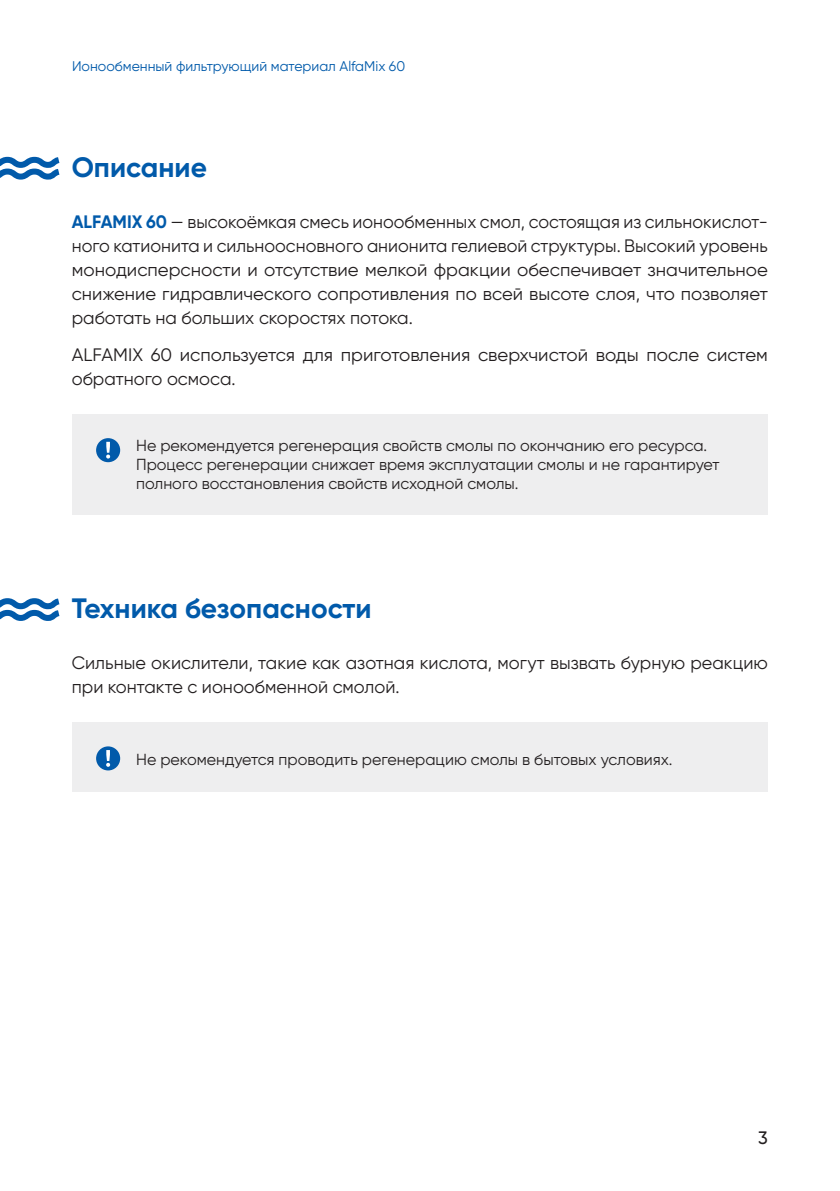
<style>
.page{position:relative;width:840px;height:1191px;background:#fff}
.page>*{position:absolute;margin:0;border:0;box-sizing:border-box;transform-origin:0 0}
.Заголовок_2_уровня{font:700 28px "Gilroy";color:#015aaa}
.Осно_текст_по_формат{font:18px/24px "Gilroy";color:#231f20}
.t1{font:500 18px "Gilroy";color:#231f20}
.Примечание{font:16px/19.2px "Gilroy";color:#231f20}
.t2{font:14px "Gilroy";color:#015aaa}
.s1{font-weight:700;color:#015aaa}
</style>
<div class="page">
<svg style="left:0;top:156px;width:60px;height:24px"></svg>
<div style="left:72px;top:414px;width:695px;height:100px;background:#eeeeef"></div>
<div style="left:72px;top:722px;width:695px;height:69px;background:#eeeeef"></div>
<div style="left:96px;top:438px;width:24px;height:24px;background:#015aaa;border-radius:50%"></div>
<svg style="left:106px;top:442px;width:4px;height:16px"></svg>
<div style="left:96px;top:746px;width:24px;height:24px;background:#015aaa;border-radius:50%"></div>
<svg style="left:106px;top:750px;width:4px;height:17px"></svg>
<svg style="left:0;top:598px;width:60px;height:23px"></svg>
<p class="t2" style="left:72px;top:58px;width:334px">Ионообменный фильтрующий материал AlfaMix 60</p>
<p class="Заголовок_2_уровня" style="left:72px;top:149px;width:137px">Описание</p>
<p class="Осно_текст_по_формат" style="left:72px;top:210px;width:697px;text-align:justify"><span class="s1">ALFAMIX 60</span> — высокоёмкая смесь ионообменных смол, состоящая из сильнокислот&shy;ного катионита и сильноосновного анионита гелиевой структуры. Высокий уровень монодисперсности и отсутствие мелкой фракции обеспечивает значительное снижение гидравлического сопротивления по всей высоте слоя, что позволяет работать на больших скоростях потока.</p>
<p class="Осно_текст_по_формат" style="left:72px;top:343px;width:697px">ALFAMIX 60 используется для приготовления сверхчистой воды после систем обратного осмоса.</p>
<p class="Примечание" style="left:136px;top:435px;width:584px">Не рекомендуется регенерация свойств смолы по окончанию его ресурса.<br>Процесс регенерации снижает время эксплуатации смолы и не гарантирует полного восстановления свойств исходной смолы.</p>
<p class="Заголовок_2_уровня" style="left:72px;top:590px;width:301px">Техника безопасности</p>
<p class="Осно_текст_по_формат" style="left:72px;top:651px;width:697px">Сильные окислители, такие как азотная кислота, могут вызвать бурную реакцию при контакте с ионообменной смолой.</p>
<p class="Примечание" style="left:136px;top:749px;width:537px">Не рекомендуется проводить регенерацию смолы в бытовых условиях.</p>
<p class="t1" style="left:757px;top:1126px;width:11px">3</p>
</div>
